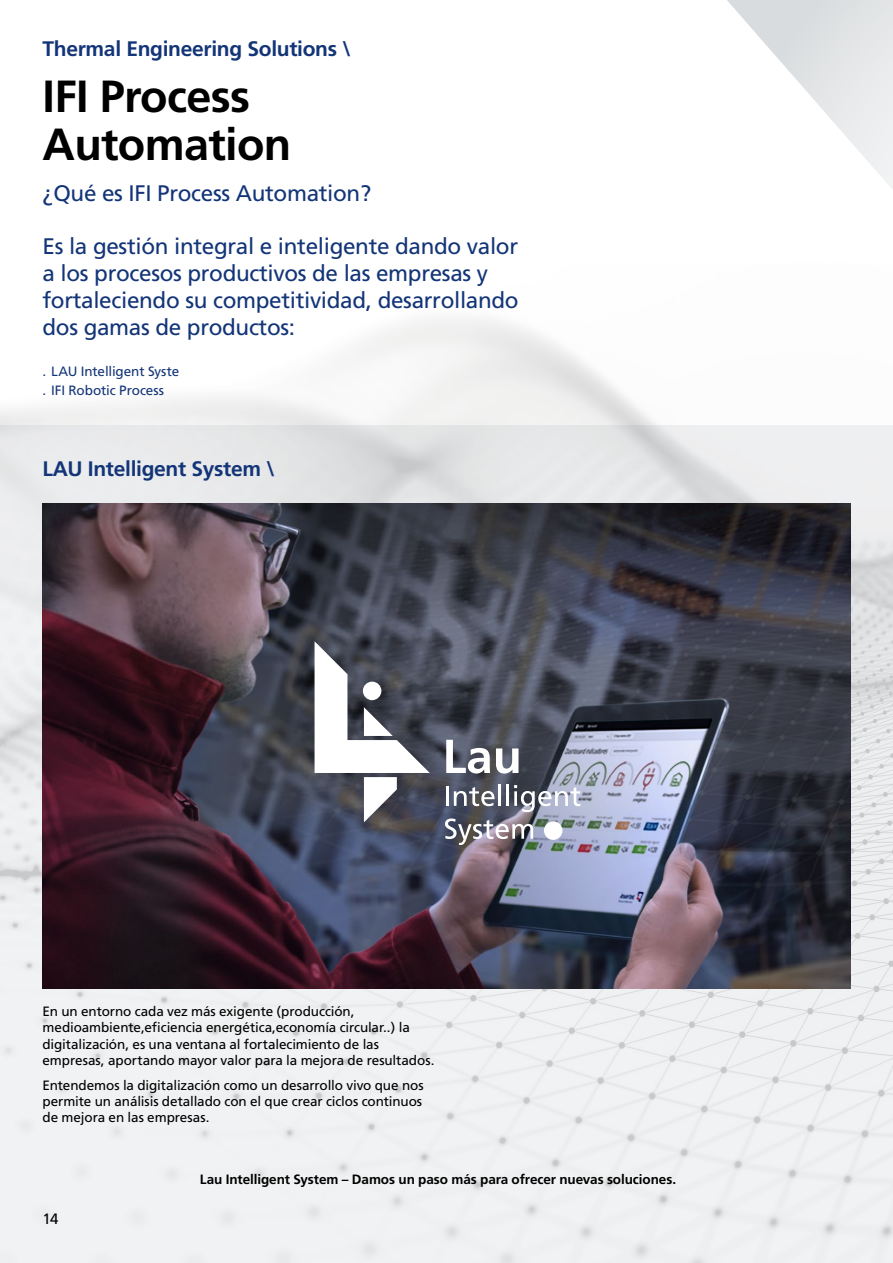
<style>
.page{position:relative;width:893px;height:1263px;background:#fff}
.page>*{position:absolute;margin:0;border:0;box-sizing:border-box;transform-origin:0 0}
.t1{font:700 45px/48px "Frutiger";letter-spacing:-.015em;color:#000}
.t2{font:22.5px/27px "Frutiger";letter-spacing:-.015em;color:#133578}
.t3{font:700 21px "Frutiger";letter-spacing:-.015em;color:#133578}
.t4{font:15px "Frutiger";color:#000}
.t5{font:13.5px/16.2px "Frutiger";letter-spacing:-.01em;color:#000}
.t6{font:700 13.5px "Frutiger";letter-spacing:-.005em;color:#000}
.t7{font:13.5px/18.3px "Frutiger";letter-spacing:-.01em;color:#133578}
</style>
<div class="page">
<svg style="left:727px;top:0;width:166px;height:189px"></svg>
<img style="left:0;top:319px;width:893px;height:944px">
<img style="left:43px;top:503px;width:807px;height:485px">
<div style="left:544px;top:821px;width:18px;height:19px;background:#fff;border-radius:50%"></div>
<svg style="left:446px;top:740px;width:44px;height:33px"></svg>
<svg style="left:496px;top:748px;width:22px;height:25px"></svg>
<hr style="left:446px;top:786px;width:3px;height:20px;background:#fff">
<svg style="left:454px;top:787px;width:41px;height:19px"></svg>
<hr style="left:498px;top:784px;width:3px;height:22px;background:#fff">
<hr style="left:506px;top:784px;width:3px;height:22px;background:#fff">
<svg style="left:514px;top:785px;width:66px;height:27px"></svg>
<svg style="left:445px;top:818px;width:88px;height:27px"></svg>
<svg style="left:315px;top:641px;width:115px;height:181px"></svg>
<h3 class="t3" style="left:43px;top:36px;width:309px">Thermal Engineering Solutions \</h3>
<h1 class="t1" style="left:43px;top:72px;width:250px">IFI Process<br>Automation</h1>
<h2 class="t2" style="left:43px;top:180px;width:330px">¿Qué es IFI Process Automation?</h2>
<h2 class="t2" style="left:43px;top:232px;width:478px">Es la gestión integral e inteligente dando valor a los procesos productivos de las empresas y fortaleciendo su competitividad, desarrollando dos gamas de productos:</h2>
<p class="t7" style="left:43px;top:362px;width:138px">. LAU Intelligent Syste . IFI Robotic Process</p>
<h3 class="t3" style="left:43px;top:456px;width:233px">LAU Intelligent System \</h3>
<p class="t5" style="left:43px;top:1003px;width:393px">En un entorno cada vez más exigente (producción, medioambiente,eficiencia energética,economía circular..) la digitalización, es una ventana al fortalecimiento de las empresas, aportando mayor valor para la mejora de resultados.</p>
<p class="t5" style="left:43px;top:1076px;width:383px;text-align:justify">Entendemos la digitalización como un desarrollo vivo que nos permite un análisis detallado con el que crear ciclos continuos de mejora en las empresas.</p>
<p class="t4" style="left:43px;top:1209px;width:17px">14</p>
<p class="t6" style="left:200px;top:1171px;width:478px">Lau Intelligent System – Damos un paso más para ofrecer nuevas soluciones.</p>
</div>
